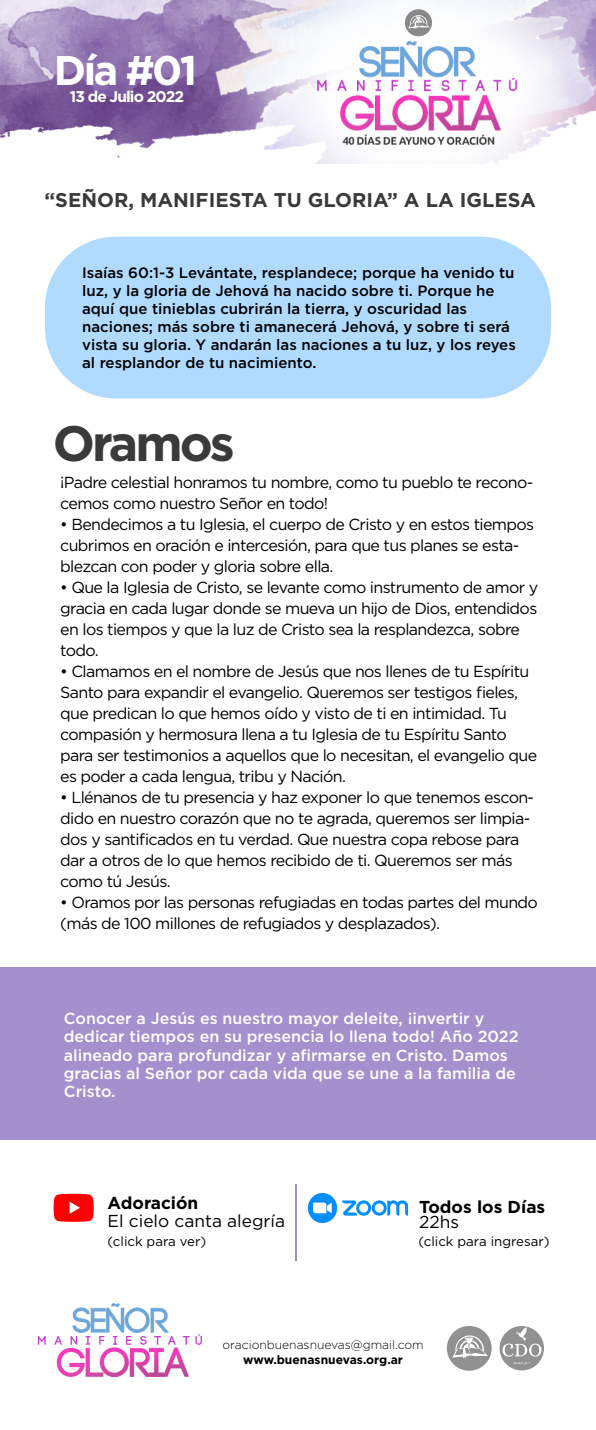
<style>
.page{position:relative;width:596px;height:1430px;background:#fff}
.page>*{position:absolute;margin:0;border:0;box-sizing:border-box;transform-origin:0 0}
.t1{font:700 49.7px "Gotham";letter-spacing:-.06em;color:#3a3a3a}
.t2{font:700 41.4px "Gotham";color:#fff}
.t3{font:700 19.9px "Gotham";color:#3a3a3a}
.t4{font:17.3px "Gotham";color:#000}
.t5{font:700 17.3px "Gotham";color:#000}
.t6{font:16px/21px "Gotham";letter-spacing:-.04em;color:#000}
.t7{font:500 16px/18.4px "Gotham";color:#fff}
.t8{font:700 15.5px "Gotham";letter-spacing:-.06em;color:#fff}
.t9{font:500 15px/18px "Gotham";color:#000}
.t10{font:13.3px "Gotham";color:#000}
.t11{font:300 12.1px "Gotham";color:#000}
.t12{font:700 12.1px "Gotham";color:#000}
</style>
<div class="page">
<div style="left:45px;top:237px;width:505px;height:161px;background:#b0dbff;border-radius:71px"></div>
<div style="left:0;top:967px;width:595px;height:172px;background:#a390cc"></div>
<svg style="left:54px;top:1193px;width:40px;height:28px"></svg>
<img style="left:0;top:0;width:595px;height:163px">
<img style="left:308px;top:1193px;width:100px;height:30px">
<hr style="left:295px;top:1184px;width:1px;height:76px;background:#a390cc">
<img style="left:37px;top:1303px;width:165px;height:74px">
<svg style="left:446px;top:1326px;width:45px;height:44px"></svg>
<svg style="left:404px;top:9px;width:27px;height:27px"></svg>
<svg style="left:499px;top:1326px;width:44px;height:44px"></svg>
<h2 class="t2" style="left:54px;top:43px;width:145px">Día #01</h2>
<p class="t8" style="left:70px;top:86px;width:116px">13 de Julio 2022</p>
<p class="t3" style="left:45px;top:187px;width:492px">“SEÑOR, MANIFIESTA TU GLORIA” A LA IGLESA</p>
<p class="t9" style="left:82px;top:264px;width:435px">Isaías 60:1-3 Levántate, resplandece; porque ha venido tu luz, y la gloria de Jehová ha nacido sobre ti. Porque he aquí que tinieblas cubrirán la tierra, y oscuridad las naciones; más sobre ti amanecerá Jehová, y sobre ti será vista su gloria. Y andarán las naciones a tu luz, y los reyes al resplandor de tu nacimiento.</p>
<h1 class="t1" style="left:53px;top:410px;width:183px">Oramos</h1>
<p class="t6" style="left:60px;top:471px;width:474px">¡Padre celestial honramos tu nombre, como tu pueblo te recono&shy;cemos como nuestro Señor en todo!</p>
<p class="t6" style="left:60px;top:513px;width:475px">• Bendecimos a tu Iglesia, el cuerpo de Cristo y en estos tiempos cubrimos en oración e intercesión, para que tus planes se esta&shy;blezcan con poder y gloria sobre ella.</p>
<p class="t6" style="left:60px;top:576px;width:479px">• Que la Iglesia de Cristo, se levante como instrumento de amor y gracia en cada lugar donde se mueva un hijo de Dios, entendidos en los tiempos y que la luz de Cristo sea la resplandezca, sobre todo.</p>
<p class="t6" style="left:60px;top:660px;width:478px">• Clamamos en el nombre de Jesús que nos llenes de tu Espíritu Santo para expandir el evangelio. Queremos ser testigos fieles, que predican lo que hemos oído y visto de ti en intimidad. Tu compasión y hermosura llena a tu Iglesia de tu Espíritu Santo para ser testimonios a aquellos que lo necesitan, el evangelio que es poder a cada lengua, tribu y Nación.</p>
<p class="t6" style="left:60px;top:786px;width:475px">• Llénanos de tu presencia y haz exponer lo que tenemos escon&shy;dido en nuestro corazón que no te agrada, queremos ser limpia&shy;dos y santificados en tu verdad. Que nuestra copa rebose para dar a otros de lo que hemos recibido de ti. Queremos ser más como tú Jesús.</p>
<p class="t6" style="left:60px;top:891px;width:479px">• Oramos por las personas refugiadas en todas partes del mundo (más de 100 millones de refugiados y desplazados).</p>
<p class="t7" style="left:64px;top:1008px;width:456px">Conocer a Jesús es nuestro mayor deleite, ¡invertir y dedicar tiempos en su presencia lo llena todo! Año 2022 alineado para profundizar y afirmarse en Cristo. Damos gracias al Señor por cada vida que se une a la familia de Cristo.</p>
<p class="t5" style="left:107px;top:1191px;width:92px">Adoración</p>
<p class="t4" style="left:107px;top:1209px;width:179px">El cielo canta alegría</p>
<p class="t10" style="left:107px;top:1233px;width:100px">(click para ver)</p>
<p class="t10" style="left:418px;top:1233px;width:132px">(click para ingresar)</p>
<p class="t5" style="left:419px;top:1195px;width:128px">Todos los Días</p>
<p class="t4" style="left:419px;top:1210px;width:41px">22hs</p>
<p class="t11" style="left:222px;top:1337px;width:202px">oracionbuenasnuevas@gmail.com</p>
<p class="t12" style="left:243px;top:1351px;width:161px">www.buenasnuevas.org.ar</p>
</div>
